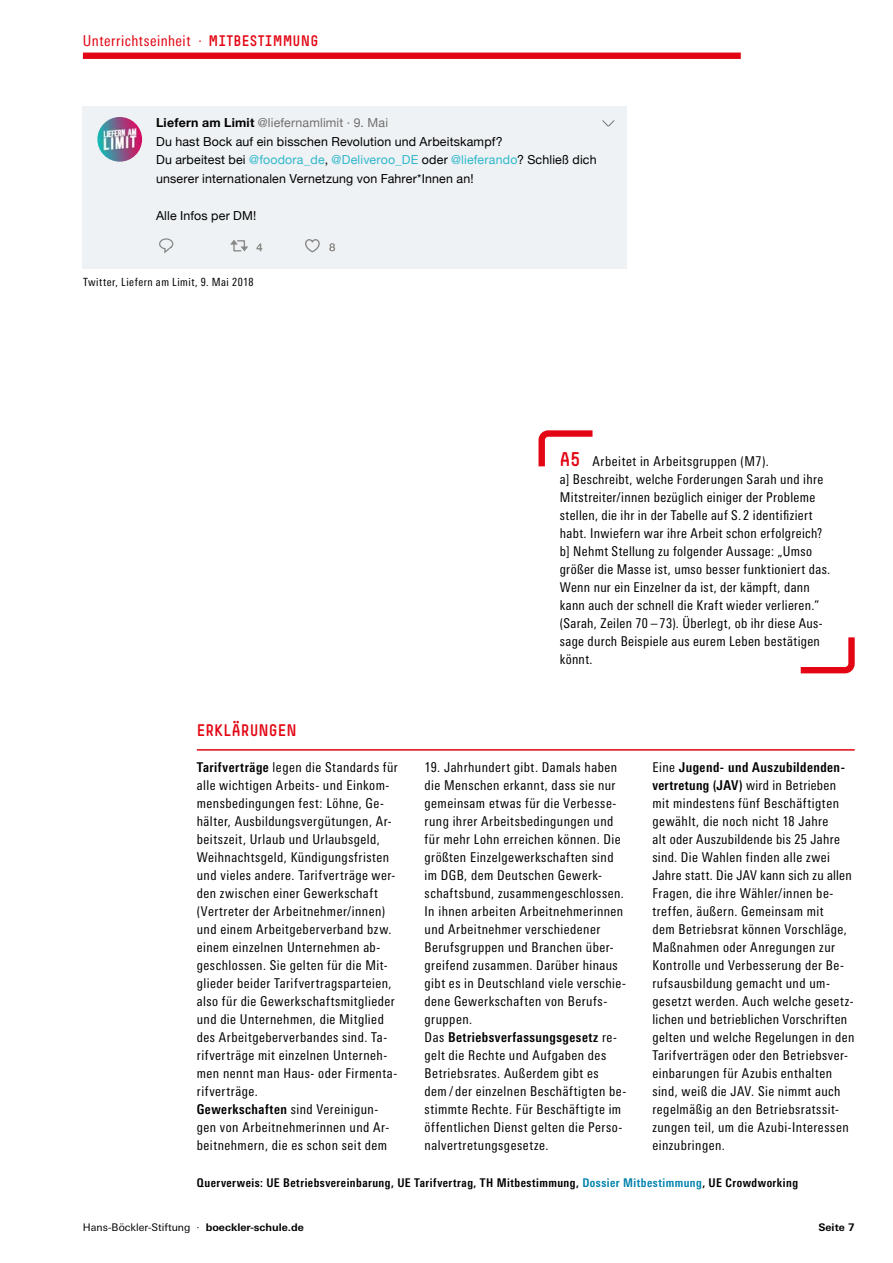
<style>
.page{position:relative;width:893px;height:1263px;background:#fff}
.page>*{position:absolute;margin:0;border:0;box-sizing:border-box;transform-origin:0 0}
.t1{font:16.5px "Simple HBS";letter-spacing:.01em;color:#e30513}
.t2{font:condensed 15px "Univers Next Pro";letter-spacing:.035em;color:#e30513}
.t3{font:condensed 13.5px/18px "Univers Next Pro";letter-spacing:.035em;color:#000}
.t4{font:12.45px/18.5px "Helvetica Neue";letter-spacing:.015em;color:#000}
.t5{font:700 condensed 12px "Univers Next Pro";letter-spacing:.04em;color:#000}
.t6{font:condensed 11.25px "Univers Next Pro";letter-spacing:.045em;color:#000}
.t7{font:10.5px "Univers Next Pro";color:#000}
.t8{font:700 10.5px "Univers Next Pro";color:#000}
.s1{font-family:"Simple HBS";font-stretch:normal}
.s2{font-weight:700}
.s3{color:#70706f}
.s4{color:#30b8cd}
.s5{font-family:"Simple HBS";font-stretch:normal;font-size:19.5px;color:#e30513}
.s6{color:#0082ad}
</style>
<div class="page">
<div style="left:83px;top:53px;width:658px;height:6px;background:#e30513"></div>
<hr style="left:197px;top:749px;width:658px;height:2px;background:#e30513">
<svg style="left:538px;top:430px;width:55px;height:37px"></svg>
<svg style="left:800px;top:637px;width:55px;height:37px"></svg>
<div style="left:83px;top:106px;width:544px;height:162px;background:#eff2f4"></div>
<img style="left:97px;top:117px;width:45px;height:45px;border-radius:22px">
<svg style="left:602px;top:120px;width:13px;height:6px"></svg>
<svg style="left:305px;top:239px;width:15px;height:14px"></svg>
<svg style="left:159px;top:238px;width:15px;height:16px"></svg>
<svg style="left:230px;top:240px;width:18px;height:12px"></svg>
<svg style="left:256px;top:243px;width:6px;height:8px"></svg>
<svg style="left:329px;top:243px;width:6px;height:8px"></svg>
<p class="t2" style="left:83px;top:32px;width:237px">Unterrichtseinheit · <span class="s1">MITBESTIMMUNG</span></p>
<p class="t4" style="left:156px;top:114px;width:442px"><span class="s2">Liefern am Limit</span> <span class="s3">@liefernamlimit · 9. Mai<br></span>Du hast Bock auf ein bisschen Revolution und Arbeitskampf?<br>Du arbeitest bei <span class="s4">@foodora_de</span>, <span class="s4">@Deliveroo_DE</span> oder <span class="s4">@lieferando</span>? Schließ dich unserer internationalen Vernetzung von Fahrer*Innen an!</p>
<p class="t4" style="left:156px;top:207px;width:102px">Alle Infos per DM!</p>
<p class="t6" style="left:83px;top:276px;width:172px">Twitter, Liefern am Limit, 9. Mai 2018</p>
<p class="t1" style="left:197px;top:721px;width:102px">ERKLÄRUNGEN</p>
<p class="t3" style="left:560px;top:452px;width:272px"><span class="s5">A5</span> Arbeitet in Arbeitsgruppen (M7).<br>a] Beschreibt, welche Forderungen Sarah und ihre Mitstreiter/innen bezüglich einiger der Probleme stellen, die ihr in der Tabelle auf S. 2 identifiziert habt. Inwiefern war ihre Arbeit schon erfolgreich? b] Nehmt Stellung zu folgender Aussage: „Umso größer die Masse ist, umso besser funktioniert das.<br>Wenn nur ein Einzelner da ist, der kämpft, dann kann auch der schnell die Kraft wieder verlieren.“ (Sarah, Zeilen 70 – 73). Überlegt, ob ihr diese Aus&shy;sage durch Beispiele aus eurem Leben bestätigen könnt.</p>
<p class="t3" style="left:197px;top:758px;width:203px"><span class="s2">Tarifverträge</span> legen die Standards für alle wichtigen Arbeits- und Einkom&shy;mensbedingungen fest: Löhne, Ge&shy;hälter, Ausbildungsvergütungen, Ar&shy;beitszeit, Urlaub und Urlaubsgeld, Weihnachtsgeld, Kündigungsfristen und vieles andere. Tarifverträge wer&shy;den zwischen einer Gewerkschaft (Vertreter der Arbeitnehmer/innen) und einem Arbeitgeberverband bzw. einem einzelnen Unternehmen ab&shy;geschlossen. Sie gelten für die Mit&shy;glieder beider Tarifvertragsparteien, also für die Gewerkschaftsmitglieder und die Unternehmen, die Mitglied des Arbeitgeberverbandes sind. Ta&shy;rifverträge mit einzelnen Unterneh&shy;men nennt man Haus- oder Firmenta&shy;rifverträge.<br><span class="s2">Gewerkschaften</span> sind Vereinigun&shy;gen von Arbeitnehmerinnen und Ar&shy;beitnehmern, die es schon seit dem</p>
<p class="t3" style="left:425px;top:758px;width:203px">19. Jahrhundert gibt. Damals haben die Menschen erkannt, dass sie nur gemeinsam etwas für die Verbesse&shy;rung ihrer Arbeitsbedingungen und für mehr Lohn erreichen können. Die größten Einzelgewerkschaften sind im DGB, dem Deutschen Gewerk&shy;schaftsbund, zusammengeschlossen.<br>In ihnen arbeiten Arbeitnehmerinnen und Arbeitnehmer verschiedener Berufsgruppen und Branchen über&shy;greifend zusammen. Darüber hinaus gibt es in Deutschland viele verschie&shy;dene Gewerkschaften von Berufs&shy;gruppen.<br>Das <span class="s2">Betriebsverfassungsgesetz</span> re&shy;gelt die Rechte und Aufgaben des Betriebsrates. Außerdem gibt es<br>dem /der einzelnen Beschäftigten be&shy;stimmte Rechte. Für Beschäftigte im öffentlichen Dienst gelten die Perso&shy;nalvertretungsgesetze.</p>
<p class="t3" style="left:652px;top:758px;width:204px">Eine <span class="s2">Jugend- und Auszubildenden&shy;vertretung (JAV)</span> wird in Betrieben mit mindestens fünf Beschäftigten gewählt, die noch nicht 18 Jahre<br>alt oder Auszubildende bis 25 Jahre sind. Die Wahlen finden alle zwei Jahre statt. Die JAV kann sich zu allen Fragen, die ihre Wähler/innen be&shy;treffen, äußern. Gemeinsam mit<br>dem Betriebsrat können Vorschläge, Maßnahmen oder Anregungen zur Kontrolle und Verbesserung der Be&shy;rufsausbildung gemacht und um&shy;gesetzt werden. Auch welche gesetz&shy;lichen und betrieblichen Vorschriften gelten und welche Regelungen in den Tarifverträgen oder den Betriebsver&shy;einbarungen für Azubis enthalten sind, weiß die JAV. Sie nimmt auch regelmäßig an den Betriebsratssit&shy;zungen teil, um die Azubi-Interessen einzubringen.</p>
<p class="t5" style="left:197px;top:1175px;width:603px">Querverweis: UE Betriebsvereinbarung, UE Tarifvertrag, TH Mitbestimmung, <span class="s6">Dossier Mitbestimmung</span>, UE Crowdworking</p>
<p class="t7" style="left:83px;top:1222px;width:222px">Hans-Böckler-Stiftung · <span class="s2">boeckler-schule.de</span></p>
<p class="t8" style="left:818px;top:1221px;width:38px">Seite 7</p>
</div>
